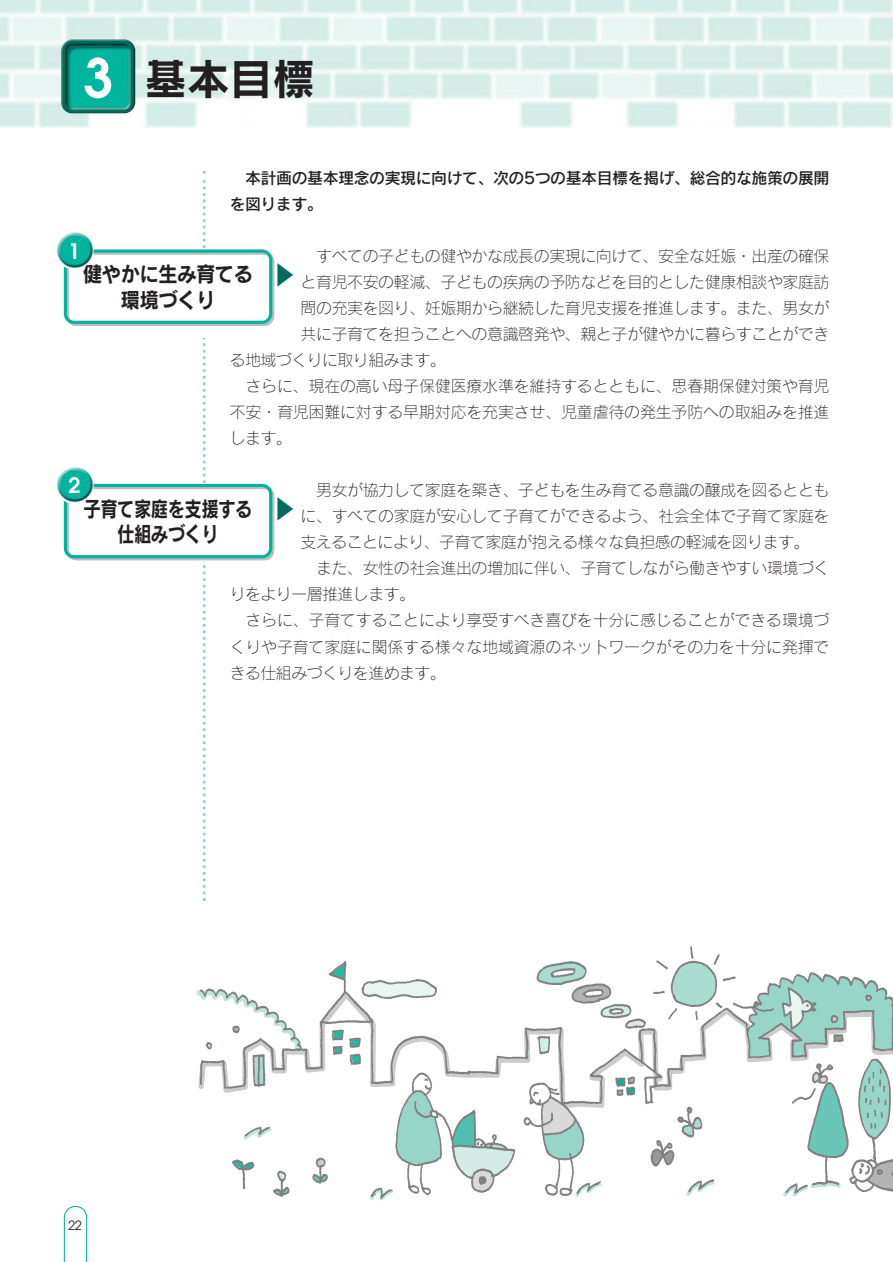
<style>
.page{position:relative;width:893px;height:1262px;background:#fff}
.page>*{position:absolute;margin:0;border:0;box-sizing:border-box;transform-origin:0 0}
.t1{font:42.6px "Rodin CID B";color:#231f20}
.t2{font:21.3px/25.5px "Rodin CID B";letter-spacing:-.035em;color:#231f20;text-align:center;scale:.82 1}
.t3{font:21.3px/25.5px "Rodin CID B";letter-spacing:-.035em;color:#231f20;text-align:center;scale:.92 1}
.t4{font:600 21.3px "Avant Garde";color:#fff}
.t5{font:15.9px/26.1px "Rodin CID L";letter-spacing:-.025em;color:#231f20;text-align:justify}
.t6{font:15.9px/26.1px "Rodin CID DB";letter-spacing:-.03em;color:#231f20}
.t7{font:12.75px "Avant Garde";color:#231f20}
.s1{font-family:"Avant Garde";font-weight:600;font-size:53.1px;color:#fff}
</style>
<div class="page">
<img style="left:0;top:0;width:892px;height:128px">
<svg style="left:64px;top:1205px;width:23px;height:56px"></svg>
<img style="left:61px;top:39px;width:74px;height:74px">
<img style="left:55px;top:231px;width:39px;height:39px;border-radius:50%">
<img style="left:55px;top:466px;width:39px;height:38px;border-radius:50%">
<svg style="left:196px;top:989px;width:5px;height:96px"></svg>
<img style="left:201px;top:946px;width:691px;height:254px">
<svg style="left:64px;top:171px;width:211px;height:730px"></svg>
<h1 class="t1" style="left:83px;top:63px;width:233px"><span class="s1">3</span> 基本目標</h1>
<p class="t6" style="left:230px;top:167px;width:601px;text-indent:15px">本計画の基本理念の実現に向けて、次の5つの基本目標を掲げ、総合的な施策の展開を図ります。</p>
<p class="t5" style="left:316px;top:245px;width:515px">すべての子どもの健やかな成長の実現に向けて、安全な妊娠・出産の確保</p>
<p class="t5" style="left:300px;top:271px;width:530px">と育児不安の軽減、子どもの疾病の予防などを目的とした健康相談や家庭訪</p>
<p class="t5" style="left:300px;top:297px;width:530px">問の充実を図り、妊娠期から継続した育児支援を推進します。また、男女が</p>
<p class="t5" style="left:300px;top:323px;width:530px">共に子育てを担うことへの意識啓発や、親と子が健やかに暮らすことができ</p>
<p class="t5" style="left:230px;top:349px;width:218px">る地域づくりに取り組みます。</p>
<p class="t5" style="left:245px;top:375px;width:585px">さらに、現在の高い母子保健医療水準を維持するとともに、思春期保健対策や育児</p>
<p class="t5" style="left:230px;top:401px;width:601px">不安・育児困難に対する早期対応を充実させ、児童虐待の発生予防への取組みを推進</p>
<p class="t5" style="left:230px;top:427px;width:64px">します。</p>
<p class="t5" style="left:300px;top:479px;width:530px;text-indent:16px">男女が協力して家庭を築き、子どもを生み育てる意識の醸成を図るとともに、すべての家庭が安心して子育てができるよう、社会全体で子育て家庭を支えることにより、子育て家庭が抱える様々な負担感の軽減を図ります。</p>
<p class="t5" style="left:230px;top:557px;width:601px;text-indent:86px">また、女性の社会進出の増加に伴い、子育てしながら働きやすい環境づくりをより一層推進します。</p>
<p class="t5" style="left:230px;top:609px;width:601px;text-indent:16px">さらに、子育てすることにより享受すべき喜びを十分に感じることができる環境づくりや子育て家庭に関係する様々な地域資源のネットワークがその力を十分に発揮できる仕組みづくりを進めます。</p>
<h2 class="t4" style="left:68px;top:243px;width:13px">1</h2>
<h2 class="t3" style="left:83px;top:264px;width:187px">健やかに生み育てる環境づくり</h2>
<h2 class="t4" style="left:68px;top:477px;width:13px">2</h2>
<h2 class="t2" style="left:83px;top:499px;width:207px">子育て家庭を支援する仕組みづくり</h2>
<p class="t7" style="left:68px;top:1220px;width:15px">22</p>
</div>
